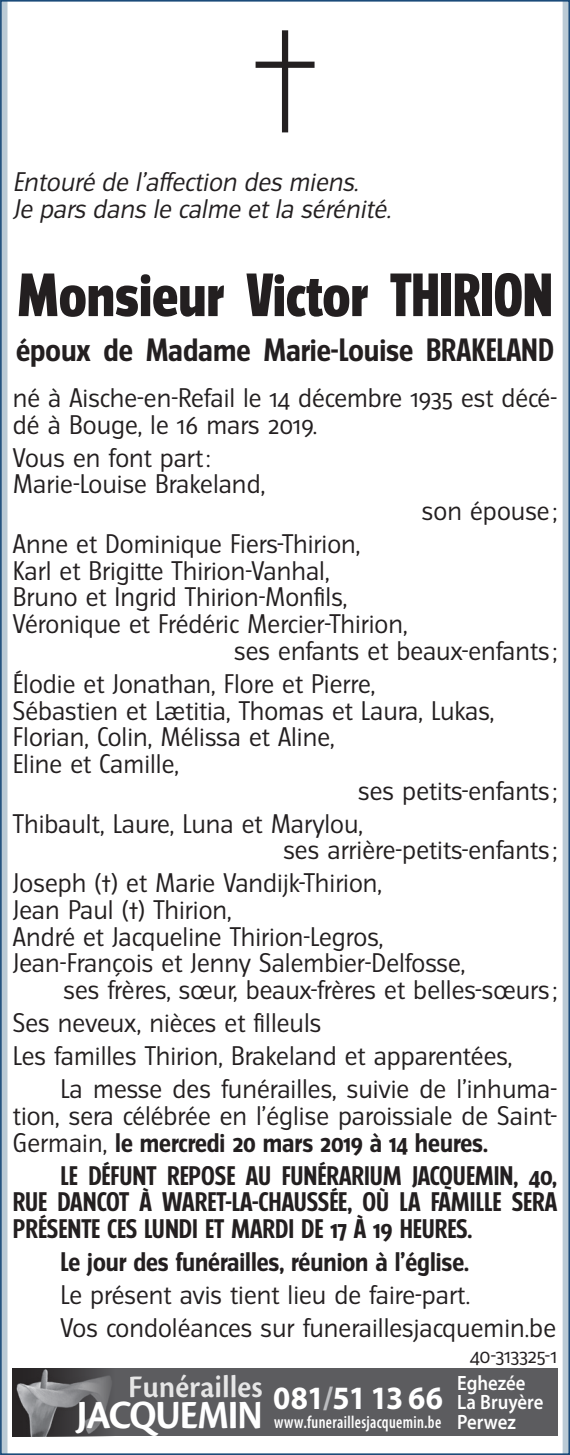
<style>
.page{position:relative;width:570px;height:1455px;background:#fff}
.page>*{position:absolute;margin:0;border:0;box-sizing:border-box;transform-origin:0 0}
.t1{font:800 54.6px "Turmino";color:#231f20}
.t2{font:700 41.7px "Cronos Pro";letter-spacing:-.025em;color:#fff;scale:.91 1}
.t3{font:600 32.7px "Cronos Pro";color:#fff;scale:.95 1}
.t4{font:700 28.8px "Turmino";color:#231f20}
.t5{font:24px/26.7px "Turmino";color:#231f20}
.t6{font:700 24px/26.7px "Turmino";color:#231f20;text-align:justify}
.t7{font:italic 24px/26.7px "Turmino";color:#231f20}
.t8{font:600 20.7px/19.2px "Myriad Pro";color:#fff;scale:.9 1}
.t9{font:19.2px "Turmino";letter-spacing:-.025em;color:#231f20}
.t10{font:600 condensed 17.7px "Myriad Pro";letter-spacing:.02em;color:#fff;scale:.89 1}
.s1{font-weight:700}
</style>
<div class="page">
<svg style="left:0;top:0;width:8px;height:1454px;background:#94acbf"></svg>
<div style="left:562px;top:0;width:8px;height:1454px;background:#bacad5"></div>
<svg style="left:255px;top:30px;width:59px;height:102px"></svg>
<div style="left:13px;top:1368px;width:544px;height:67px;background:#5c5c5f"></div>
<img style="left:13px;top:1368px;width:98px;height:67px">
<p class="t7" style="left:13px;top:169px;width:384px">Entouré de l’affection des miens.<br>Je pars dans le calme et la sérénité.</p>
<h1 class="t1" style="left:17px;top:262px;width:537px">Monsieur Victor THIRION</h1>
<p class="t4" style="left:16px;top:333px;width:539px">époux de Madame Marie-Louise BRAKELAND</p>
<p class="t5" style="left:13px;top:384px;width:545px">né à Aische-en-Refail le 14 décembre 1935 est décé&shy;dé à Bouge, le 16 mars 2019.</p>
<p class="t5" style="left:13px;top:444px;width:254px">Vous en font part:<br>Marie-Louise Brakeland,</p>
<p class="t5" style="left:422px;top:497px;width:137px">son épouse;</p>
<p class="t5" style="left:13px;top:530px;width:349px">Anne et Dominique Fiers-Thirion,</p>
<p class="t5" style="left:13px;top:557px;width:318px">Karl et Brigitte Thirion-Vanhal,</p>
<p class="t5" style="left:13px;top:584px;width:336px">Bruno et Ingrid Thirion-Monfils,</p>
<p class="t5" style="left:13px;top:610px;width:396px">Véronique et Frédéric Mercier-Thirion,</p>
<p class="t5" style="left:234px;top:637px;width:324px">ses enfants et beaux-enfants ;</p>
<p class="t5" style="left:13px;top:670px;width:364px">Élodie et Jonathan, Flore et Pierre,</p>
<p class="t5" style="left:13px;top:697px;width:483px">Sébastien et Lætitia, Thomas et Laura, Lukas,</p>
<p class="t5" style="left:13px;top:723px;width:323px">Florian, Colin, Mélissa et Aline,</p>
<p class="t5" style="left:13px;top:750px;width:167px">Eline et Camille,</p>
<p class="t5" style="left:358px;top:777px;width:200px">ses petits-enfants ;</p>
<p class="t5" style="left:283px;top:810px;width:275px;text-indent:-270px">Thibault, Laure, Luna et Marylou,<br>ses arrière-petits-enfants ;</p>
<p class="t5" style="left:13px;top:869px;width:370px">Joseph (†) et Marie Vandijk-Thirion,</p>
<p class="t5" style="left:13px;top:896px;width:220px">Jean Paul (†) Thirion,</p>
<p class="t5" style="left:13px;top:923px;width:372px">André et Jacqueline Thirion-Legros,</p>
<p class="t5" style="left:13px;top:949px;width:454px">Jean-François et Jenny Salembier-Delfosse,</p>
<p class="t5" style="left:64px;top:976px;width:495px">ses frères, sœur, beaux-frères et belles-sœurs ;</p>
<p class="t5" style="left:13px;top:1009px;width:310px">Ses neveux, nièces et filleuls</p>
<p class="t5" style="left:13px;top:1042px;width:501px">Les familles Thirion, Brakeland et apparentées,</p>
<p class="t5" style="left:60px;top:1075px;width:498px">La messe des funérailles, suivie de l’inhuma-</p>
<p class="t5" style="left:13px;top:1102px;width:546px">tion, sera célébrée en l’église paroissiale de Saint-<br>Germain, <span class="s1">le mercredi 20 mars 2019 à 14 heures.</span></p>
<p class="t6" style="left:13px;top:1161px;width:545px;text-indent:47px">LE DÉFUNT REPOSE AU FUNÉRARIUM JACQUEMIN, 40, RUE DANCOT À WARET-LA-CHAUSSÉE, OÙ LA FAMILLE SERA PRÉSENTE CES LUNDI ET MARDI DE 17 À 19 HEURES.</p>
<p class="t6" style="left:60px;top:1248px;width:410px">Le jour des funérailles, réunion à l’église.</p>
<p class="t5" style="left:60px;top:1278px;width:497px;line-height:33px">Le présent avis tient lieu de faire-part.<br>Vos condoléances sur funeraillesjacquemin.be</p>
<p class="t9" style="left:470px;top:1343px;width:89px">40‑313325‑1</p>
<h3 class="t3" style="left:129px;top:1367px;width:142px">Funérailles</h3>
<p class="t8" style="left:457px;top:1372px;width:97px">Eghezée<br>La Bruyère<br>Perwez</p>
<h2 class="t2" style="left:77px;top:1390px;width:404px">JACQUEMIN <sup>081</sup><sup>/</sup><sup>51</sup> <sup>13</sup> <sup>66</sup></h2>
<p class="t10" style="left:274px;top:1411px;width:189px">www.funeraillesjacquemin.be</p>
</div>
